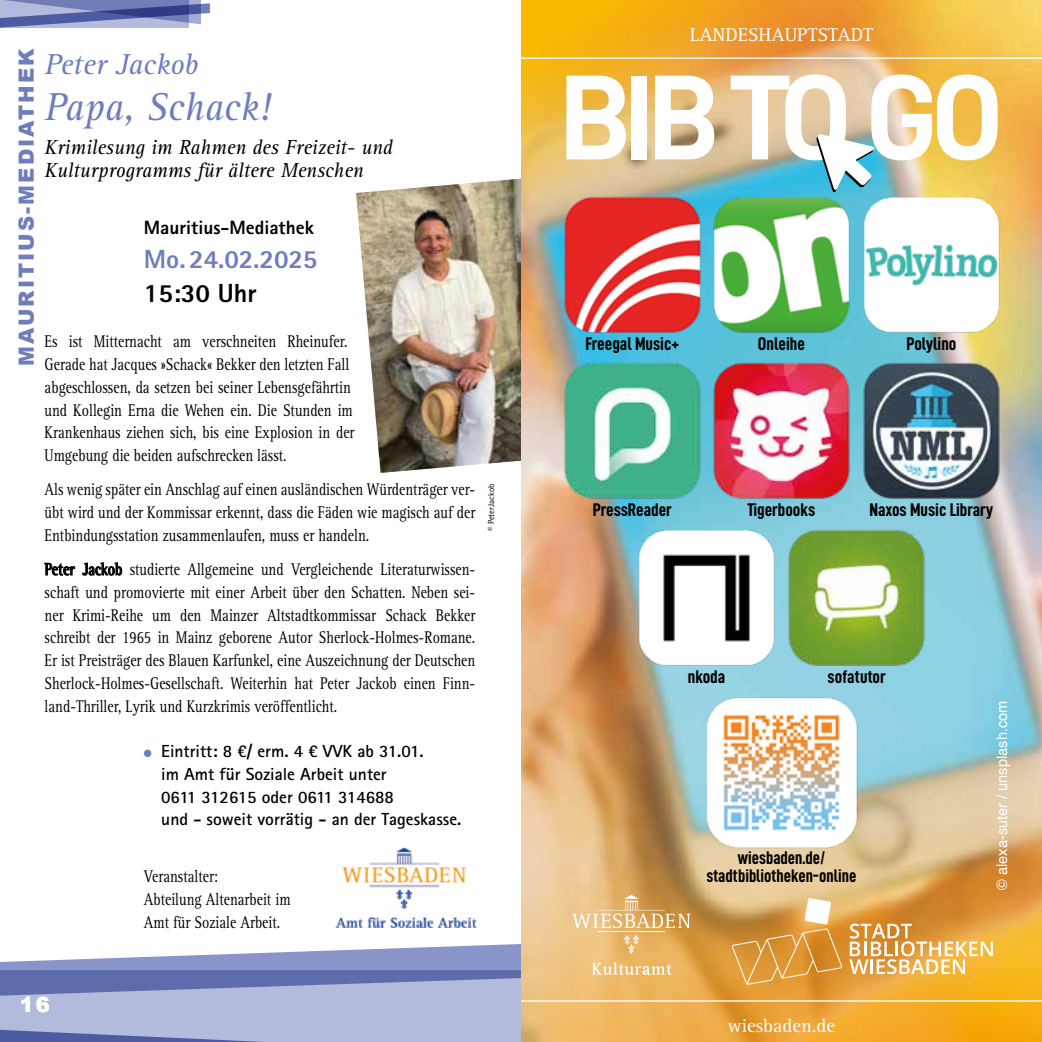
<style>
.page{position:relative;width:1042px;height:1042px;background:#fff}
.page>*{position:absolute;margin:0;border:0;box-sizing:border-box;transform-origin:0 0}
.t1{font:121.27px "D DIN Bold";letter-spacing:-.065em;color:#fff}
.t2{font:italic 40.25px "Rotis Serif Std";color:#6e7dbc;scale:.95 1}
.t3{font:italic 29.75px "Rotis Serif Std";color:#6e7dbc}
.t4{font:800 26.25px "Rotis Sans Serif Std";color:#6e7dbc}
.t5{font:800 26.25px "Rotis Sans Serif Std";color:#000}
.t6{font:italic 21px/22.8px "Rotis Serif Std";color:#000;scale:.95 1}
.t7{font:900 21px "Arial";letter-spacing:.1em;color:#6e7dbc}
.t8{font:900 21px "Arial";color:#fff}
.t9{font:19.25px "Rotis Serif";color:#fff}
.t10{font:800 19.25px "Rotis Sans Serif Std";color:#000}
.t11{font:18.38px/18.4px "D DIN Condensed Bold";color:#000;text-align:center}
.t12{font:17.5px/22.8px "Rotis Serif";color:#000;scale:.8 1}
.t13{font:700 17.5px/22.8px "Rotis Sans Serif Std";color:#000}
.t14{font:14.53px "Helvetica";color:#fff}
.t15{font:8.75px "Rotis Sans Serif Std";color:#000}
.s1{font-family:"Rotis Semi Serif Std";font-weight:700}
</style>
<div class="page">
<img style="left:356px;top:178px;width:165px;height:295px">
<img style="left:521px;top:279px;width:521px;height:487px">
<svg style="left:521px;top:766px;width:521px;height:276px;background:#dfb065"></svg>
<img style="left:521px;top:0;width:521px;height:279px">
<svg style="left:816px;top:134px;width:59px;height:59px"></svg>
<img style="left:709px;top:192px;width:145px;height:145px">
<img style="left:709px;top:358px;width:145px;height:145px">
<img style="left:859px;top:192px;width:144px;height:145px">
<img style="left:859px;top:358px;width:144px;height:145px">
<img style="left:784px;top:525px;width:145px;height:145px">
<img style="left:560px;top:192px;width:145px;height:145px">
<img style="left:560px;top:358px;width:145px;height:145px">
<img style="left:634px;top:525px;width:145px;height:145px">
<img style="left:702px;top:691px;width:162px;height:164px">
<hr style="left:506px;top:58px;width:536px;height:1px;background:#fff">
<hr style="left:521px;top:1000px;width:521px;height:1px;background:#fff">
<hr style="left:598px;top:931px;width:67px;height:1px;background:#fff">
<svg style="left:572px;top:895px;width:119px;height:33px;background:#deb578"></svg>
<svg style="left:624px;top:935px;width:15px;height:18px"></svg>
<svg style="left:591px;top:962px;width:81px;height:12px"></svg>
<div style="left:0;top:970px;width:521px;height:72px;background:#b3bbdc"></div>
<svg style="left:0;top:944px;width:521px;height:52px"></svg>
<svg style="left:0;top:1029px;width:263px;height:13px"></svg>
<svg style="left:0;top:0;width:210px;height:28px;background:#7e89bc"></svg>
<div style="left:144px;top:749px;width:7px;height:8px;background:#6e7dbc;border-radius:50%"></div>
<img style="left:335px;top:847px;width:141px;height:81px">
<svg style="left:849px;top:923px;width:144px;height:51px"></svg>
<svg style="left:732px;top:898px;width:110px;height:86px;background:#dba151"></svg>
<p class="t7" style="left:11px;top:366px;width:319px;rotate:-90deg">MAURITIUS-MEDIATHEK</p>
<h3 class="t3" style="left:45px;top:48px;width:155px">Peter Jackob</h3>
<h2 class="t2" style="left:45px;top:84px;width:240px">Papa, Schack!</h2>
<p class="t6" style="left:45px;top:136px;width:368px">Krimilesung im Rahmen des Freizeit- und<br>Kulturprogramms für ältere Menschen</p>
<p class="t10" style="left:144px;top:215px;width:172px">Mauritius-Mediathek</p>
<h3 class="t4" style="left:144px;top:242px;width:175px">Mo.24.02.2025</h3>
<h3 class="t5" style="left:144px;top:276px;width:114px">15:30 Uhr</h3>
<p class="t12" style="left:45px;top:331px;width:389px">Es ist Mitternacht am verschneiten Rheinufer.<br>Gerade hat Jacques »Schack« Bekker den letzten Fall abgeschlossen, da setzen bei seiner Lebensgefährtin und Kollegin Erna die Wehen ein. Die Stunden im Krankenhaus ziehen sich, bis eine Explosion in der Umgebung die beiden aufschrecken lässt.</p>
<p class="t12" style="left:45px;top:479px;width:540px;text-align:justify">Als wenig später ein Anschlag auf einen ausländischen Würdenträger ver&shy;übt wird und der Kommissar erkennt, dass die Fäden wie magisch auf der Entbindungsstation zusammenlaufen, muss er handeln.</p>
<p class="t12" style="left:45px;top:558px;width:540px;text-align:justify"><span class="s1">Peter Jackob</span> studierte Allgemeine und Vergleichende Literaturwissen&shy;schaft und promovierte mit einer Arbeit über den Schatten. Neben sei&shy;ner Krimi-Reihe um den Mainzer Altstadtkommissar Schack Bekker schreibt der 1965 in Mainz geborene Autor Sherlock-Holmes-Romane.<br>Er ist Preisträger des Blauen Karfunkel, eine Auszeichnung der Deutschen Sherlock-Holmes-Gesellschaft. Weiterhin hat Peter Jackob einen Finn&shy;land-Thriller, Lyrik und Kurzkrimis veröffentlicht.</p>
<p class="t13" style="left:161px;top:739px;width:301px">Eintritt: 8 €/ erm. 4 € VVK ab 31.01.<br>im Amt für Soziale Arbeit unter<br>0611 312615 oder 0611 314688<br>und - soweit vorrätig - an der Tageskasse.</p>
<p class="t15" style="left:486px;top:531px;width:48px;rotate:-90deg">© PeterJackob</p>
<p class="t12" style="left:144px;top:865px;width:185px">Veranstalter:<br>Abteilung Altenarbeit im<br>Amt für Soziale Arbeit.</p>
<p class="t8" style="left:20px;top:989px;width:32px">16</p>
<p class="t9" style="left:690px;top:23px;width:185px">LANDESHAUPTSTADT</p>
<h1 class="t1" style="left:559px;top:50px;width:446px">BIB TO GO</h1>
<p class="t11" style="left:585px;top:334px;width:95px">Freegal Music+</p>
<p class="t11" style="left:593px;top:500px;width:81px">PressReader</p>
<p class="t11" style="left:758px;top:334px;width:48px">Onleihe</p>
<p class="t11" style="left:906px;top:334px;width:51px">Polylino</p>
<p class="t11" style="left:747px;top:500px;width:69px">Tigerbooks</p>
<p class="t11" style="left:869px;top:500px;width:125px">Naxos Music Library</p>
<p class="t11" style="left:688px;top:667px;width:39px">nkoda</p>
<p class="t11" style="left:827px;top:667px;width:60px">sofatutor</p>
<p class="t11" style="left:706px;top:848px;width:151px">wiesbaden.de/ stadtbibliotheken-online</p>
<p class="t9" style="left:728px;top:1014px;width:109px">wiesbaden.de</p>
<p class="t14" style="left:990px;top:890px;width:190px;rotate:-90deg">© alexa-suter / unsplash.com</p>
</div>
